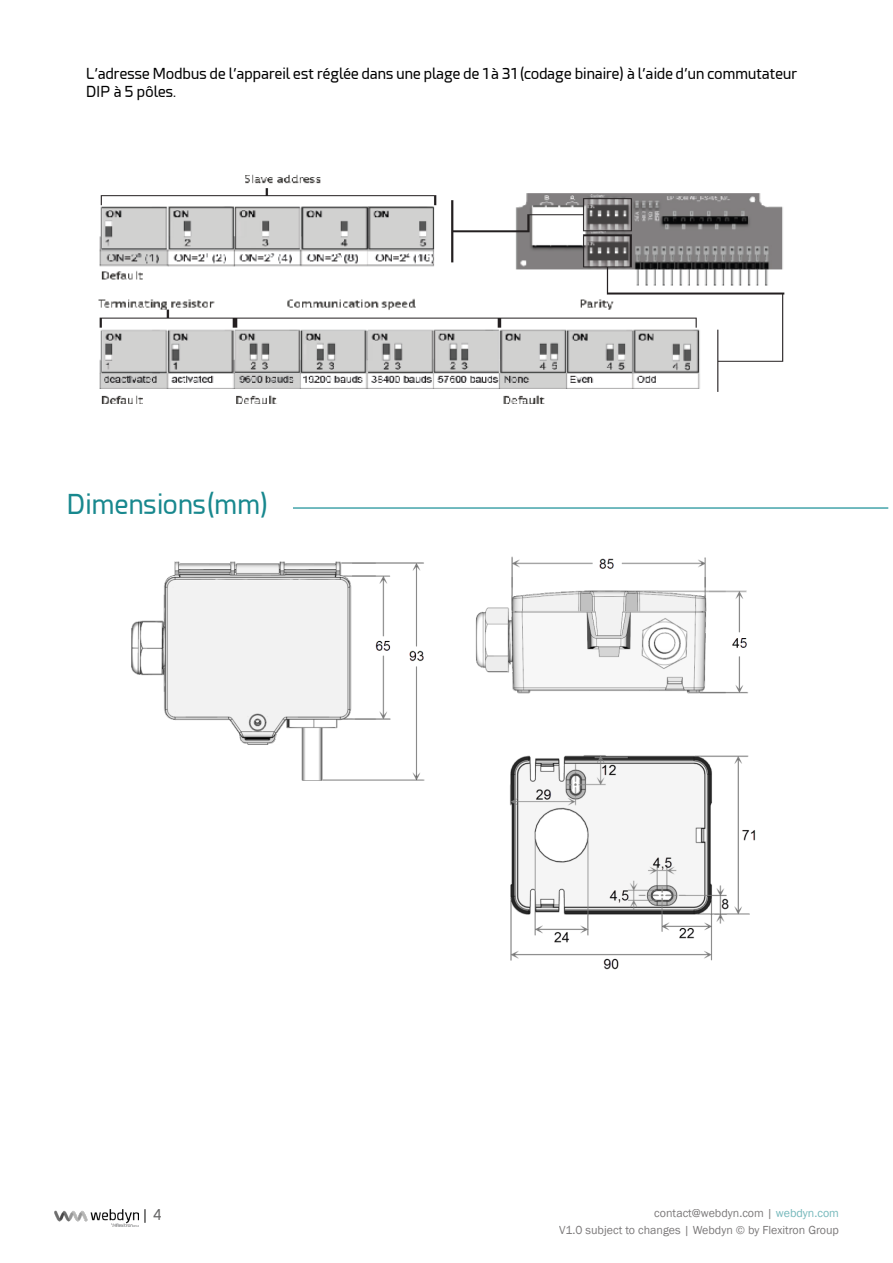
<style>
.page{position:relative;width:893px;height:1263px;background:#fff}
.page>*{position:absolute;margin:0;border:0;box-sizing:border-box;transform-origin:0 0}
.t1{font:27px "Esphimere";color:#18888e}
.t2{font:15px/18px "Esphimere";color:#000001}
.t3{font:15px "Esphimere";color:#000002}
.t4{font:12px/16.5px "Franklin Gothic";color:#231f20;text-align:right}
.s1{color:#18888d}
</style>
<div class="page">
<svg style="left:145px;top:1209px;width:1px;height:14px"></svg>
<img style="left:54px;top:1209px;width:85px;height:17px">
<img style="left:98px;top:174px;width:687px;height:230px">
<hr style="left:293px;top:507px;width:595px;height:2px;background:#06868f">
<img style="left:131px;top:556px;width:625px;height:414px">
<p class="t2" style="left:86px;top:65px;width:713px">L’adresse Modbus de l’appareil est réglée dans une plage de 1 à 31 (codage binaire) à l’aide d’un commutateur<br>DIP à 5 pôles.</p>
<p class="t1" style="left:67px;top:489px;width:203px">Dimensions(mm)</p>
<p class="t3" style="left:152px;top:1206px;width:11px">4</p>
<p class="t4" style="left:559px;top:1205px;width:281px">contact@webdyn.com | <span class="s1">webdyn.com<br></span>V1.0 subject to changes | Webdyn © by Flexitron Group</p>
</div>
